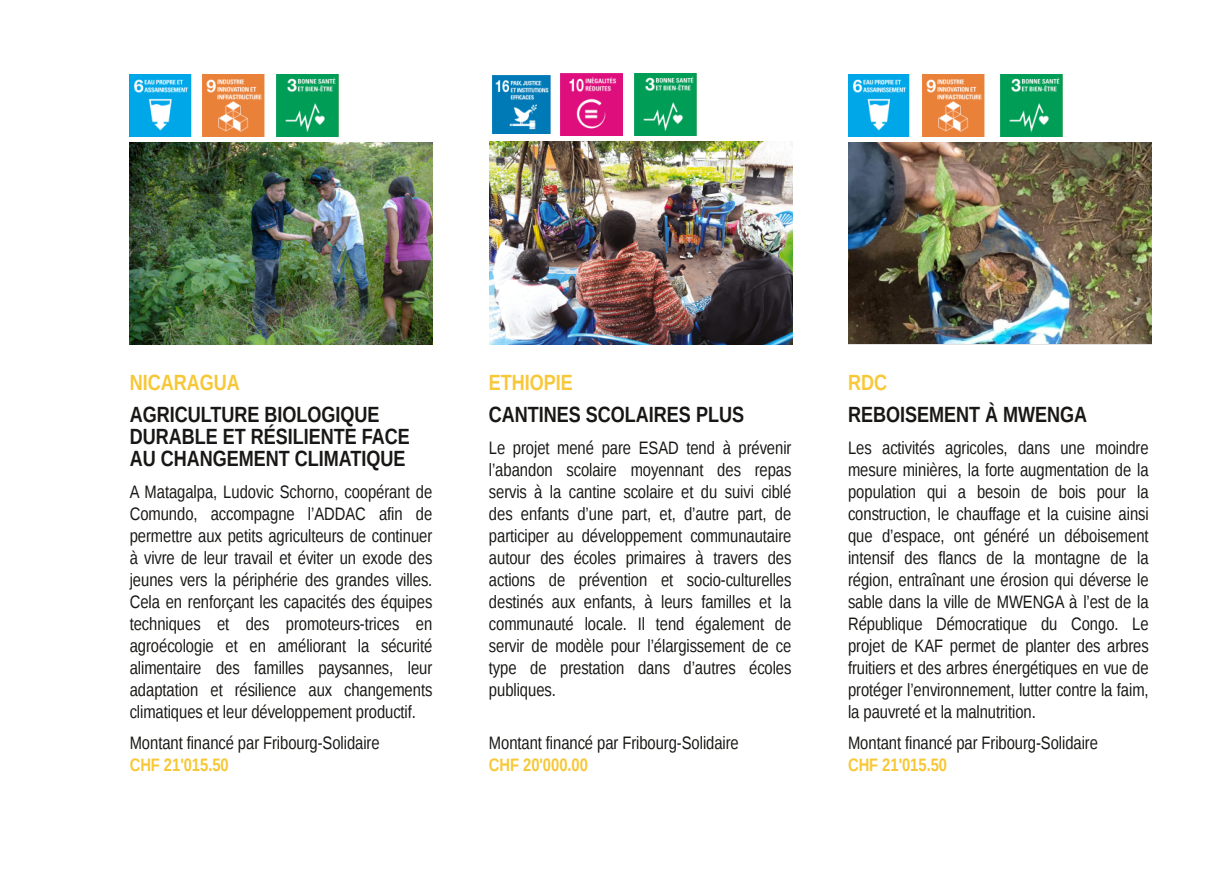
<style>
.page{position:relative;width:1225px;height:874px;background:#fff}
.page>*{position:absolute;margin:0;border:0;box-sizing:border-box;transform-origin:0 0}
.t1{font:700 22px/22px "Liberation Sans Narrow";color:#181715}
.t2{font:700 22px "Liberation Sans Narrow";color:#f8c839}
.t3{font:700 22px "Liberation Sans Narrow";color:#f6c736}
.t4{font:18px/22px "Liberation Sans Narrow";color:#181715;text-align:justify}
.s1{font-weight:700;color:#f8c839}
.s2{font-weight:700;color:#f6c736}
</style>
<div class="page">
<img style="left:130px;top:142px;width:302px;height:202px">
<img style="left:848px;top:142px;width:303px;height:201px">
<svg style="left:493px;top:75px;width:58px;height:59px"></svg>
<img style="left:493px;top:75px;width:57px;height:58px">
<img style="left:490px;top:141px;width:302px;height:203px">
<img style="left:202px;top:74px;width:62px;height:62px">
<img style="left:130px;top:74px;width:62px;height:62px">
<img style="left:277px;top:74px;width:62px;height:62px">
<img style="left:560px;top:74px;width:62px;height:62px">
<img style="left:635px;top:74px;width:62px;height:62px">
<img style="left:922px;top:74px;width:62px;height:62px">
<img style="left:848px;top:74px;width:62px;height:62px">
<img style="left:1001px;top:74px;width:62px;height:62px">
<p class="t3" style="left:130px;top:369px;width:112px">NICARAGUA</p>
<p class="t1" style="left:130px;top:402px;width:282px">AGRICULTURE BIOLOGIQUE<br>DURABLE ET RÉSILIENTE FACE<br>AU CHANGEMENT CLIMATIQUE</p>
<p class="t4" style="left:130px;top:480px;width:304px">A Matagalpa, Ludovic Schorno, coopérant de Comundo, accompagne l’ADDAC afin de permettre aux petits agriculteurs de continuer à vivre de leur travail et éviter un exode des jeunes vers la périphérie des grandes villes.<br>Cela en renforçant les capacités des équipes techniques et des promoteurs-trices en agroécologie et en améliorant la sécurité alimentaire des familles paysannes, leur adaptation et résilience aux changements climatiques et leur développement productif.</p>
<p class="t4" style="left:130px;top:731px;width:251px">Montant financé par Fribourg-Solidaire<br><span class="s1">CHF</span> <span class="s2">21'015.50</span></p>
<p class="t2" style="left:489px;top:369px;width:86px">ETHIOPIE</p>
<p class="t1" style="left:489px;top:402px;width:257px">CANTINES SCOLAIRES PLUS</p>
<p class="t4" style="left:489px;top:436px;width:304px">Le projet mené pare ESAD tend à prévenir l’abandon scolaire moyennant des repas servis à la cantine scolaire et du suivi ciblé des enfants d’une part, et, d’autre part, de participer au développement communautaire autour des écoles primaires à travers des actions de prévention et socio-culturelles destinés aux enfants, à leurs familles et la communauté locale. Il tend également de servir de modèle pour l’élargissement de ce type de prestation dans d’autres écoles publiques.</p>
<p class="t4" style="left:489px;top:731px;width:251px">Montant financé par Fribourg-Solidaire<br><span class="s1">CHF</span> <span class="s2">20'000.00</span></p>
<p class="t2" style="left:848px;top:369px;width:41px">RDC</p>
<p class="t1" style="left:848px;top:402px;width:241px">REBOISEMENT À MWENGA</p>
<p class="t4" style="left:848px;top:436px;width:302px">Les activités agricoles, dans une moindre mesure minières, la forte augmentation de la population qui a besoin de bois pour la construction, le chauffage et la cuisine ainsi que d’espace, ont généré un déboisement intensif des flancs de la montagne de la région, entraînant une érosion qui déverse le sable dans la ville de MWENGA à l’est de la République Démocratique du Congo. Le projet de KAF permet de planter des arbres fruitiers et des arbres énergétiques en vue de protéger l’environnement, lutter contre la faim, la pauvreté et la malnutrition.</p>
<p class="t4" style="left:848px;top:731px;width:251px">Montant financé par Fribourg-Solidaire<br><span class="s1">CHF</span> <span class="s2">21'015.50</span></p>
</div>
